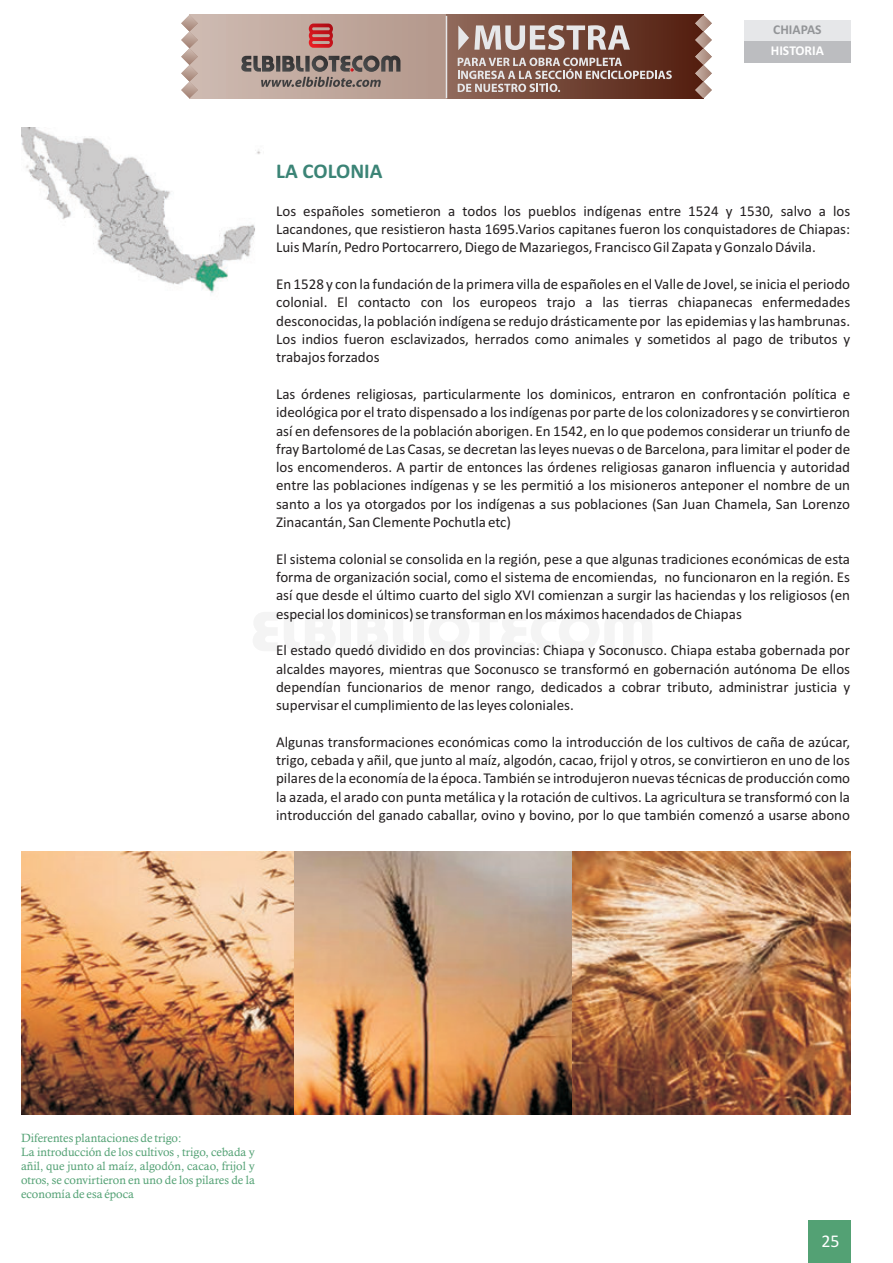
<style>
.page{position:relative;width:893px;height:1263px;background:#fff}
.page>*{position:absolute;margin:0;border:0;box-sizing:border-box;transform-origin:0 0}
.t1{font:700 21px "Calibri";color:#3b8476}
.t2{font:18px "Calibri";color:#fff}
.t3{font:15px/18.3px "Calibri";color:#231f20;text-align:justify}
.t4{font:700 13.5px "Calibri";color:#fff}
.t5{font:700 13.5px "Calibri";color:#939598}
.t6{font:12px/13.8px "Calisto";color:#53a174}
</style>
<div class="page">
<div style="left:808px;top:1220px;width:42px;height:43px;background:#53a174"></div>
<img style="left:21px;top:852px;width:274px;height:262px">
<img style="left:295px;top:852px;width:277px;height:262px">
<img style="left:572px;top:852px;width:279px;height:262px">
<img style="left:21px;top:128px;width:240px;height:165px">
<div style="left:744px;top:20px;width:107px;height:22px;background:#e6e7e9"></div>
<div style="left:744px;top:41px;width:107px;height:22px;background:#bcbdc0"></div>
<svg style="left:198px;top:15px;width:248px;height:83px;background:#c0a89d"></svg>
<svg style="left:253px;top:612px;width:24px;height:39px"></svg>
<svg style="left:284px;top:612px;width:51px;height:39px"></svg>
<div style="left:340px;top:612px;width:11px;height:39px;background:#f4f4f4"></div>
<svg style="left:358px;top:612px;width:50px;height:39px"></svg>
<div style="left:413px;top:612px;width:11px;height:39px;background:#f4f4f4"></div>
<svg style="left:429px;top:612px;width:223px;height:39px"></svg>
<div style="left:446px;top:15px;width:257px;height:83px;background:linear-gradient(to right,#916b5c,#521d0e)"></div>
<svg style="left:181px;top:15px;width:17px;height:83px"></svg>
<svg style="left:695px;top:15px;width:17px;height:83px"></svg>
<svg style="left:309px;top:24px;width:24px;height:24px"></svg>
<svg style="left:240px;top:56px;width:160px;height:31px;background:#8b7c76"></svg>
<svg style="left:458px;top:58px;width:214px;height:34px;background:#8f6e63"></svg>
<svg style="left:458px;top:25px;width:172px;height:25px;background:#ad9790"></svg>
<hr style="left:446px;top:16px;width:1px;height:82px;background:#e6e7e9">
<p class="t5" style="left:773px;top:24px;width:50px">CHIAPAS</p>
<p class="t4" style="left:771px;top:45px;width:55px">HISTORIA</p>
<h1 class="t1" style="left:276px;top:162px;width:108px">LA COLONIA</h1>
<p class="t3" style="left:276px;top:203px;width:576px">Los españoles sometieron a todos los pueblos indígenas entre 1524 y 1530, salvo a los Lacandones, que resistieron hasta 1695.Varios capitanes fueron los conquistadores de Chiapas:<br>Luis Marín, Pedro Portocarrero, Diego de Mazariegos, Francisco Gil Zapata y Gonzalo Dávila.</p>
<p class="t3" style="left:276px;top:276px;width:576px">En 1528 y con la fundación de la primera villa de españoles en el Valle de Jovel, se inicia el periodo colonial. El contacto con los europeos trajo a las tierras chiapanecas enfermedades desconocidas, la población indígena se redujo drásticamente por las epidemias y las hambrunas.<br>Los indios fueron esclavizados, herrados como animales y sometidos al pago de tributos y trabajos forzados</p>
<p class="t3" style="left:276px;top:386px;width:576px">Las órdenes religiosas, particularmente los dominicos, entraron en confrontación política e ideológica por el trato dispensado a los indígenas por parte de los colonizadores y se convirtieron así en defensores de la población aborigen. En 1542, en lo que podemos considerar un triunfo de fray Bartolomé de Las Casas, se decretan las leyes nuevas o de Barcelona, para limitar el poder de los encomenderos. A partir de entonces las órdenes religiosas ganaron influencia y autoridad entre las poblaciones indígenas y se les permitió a los misioneros anteponer el nombre de un santo a los ya otorgados por los indígenas a sus poblaciones (San Juan Chamela, San Lorenzo Zinacantán, San Clemente Pochutla etc)</p>
<p class="t3" style="left:276px;top:551px;width:576px">El sistema colonial se consolida en la región, pese a que algunas tradiciones económicas de esta forma de organización social, como el sistema de encomiendas, no funcionaron en la región. Es así que desde el último cuarto del siglo XVI comienzan a surgir las haciendas y los religiosos (en especial los dominicos) se transforman en los máximos hacendados de Chiapas</p>
<p class="t3" style="left:276px;top:642px;width:576px">El estado quedó dividido en dos provincias: Chiapa y Soconusco. Chiapa estaba gobernada por alcaldes mayores, mientras que Soconusco se transformó en gobernación autónoma De ellos dependían funcionarios de menor rango, dedicados a cobrar tributo, administrar justicia y supervisar el cumplimiento de las leyes coloniales.</p>
<p class="t3" style="left:276px;top:734px;width:576px">Algunas transformaciones económicas como la introducción de los cultivos de caña de azúcar, trigo, cebada y añil, que junto al maíz, algodón, cacao, frijol y otros, se convirtieron en uno de los pilares de la economía de la época. También se introdujeron nuevas técnicas de producción como la azada, el arado con punta metálica y la rotación de cultivos. La agricultura se transformó con la introducción del ganado caballar, ovino y bovino, por lo que también comenzó a usarse abono</p>
<p class="t6" style="left:21px;top:1132px;width:235px">Diferentes plantaciones de trigo:<br>La introducción de los cultivos , trigo, cebada y añil, que junto al maíz, algodón, cacao, frijol y otros, se convirtieron en uno de los pilares de la economía de esa época</p>
<p class="t2" style="left:821px;top:1234px;width:20px">25</p>
</div>
